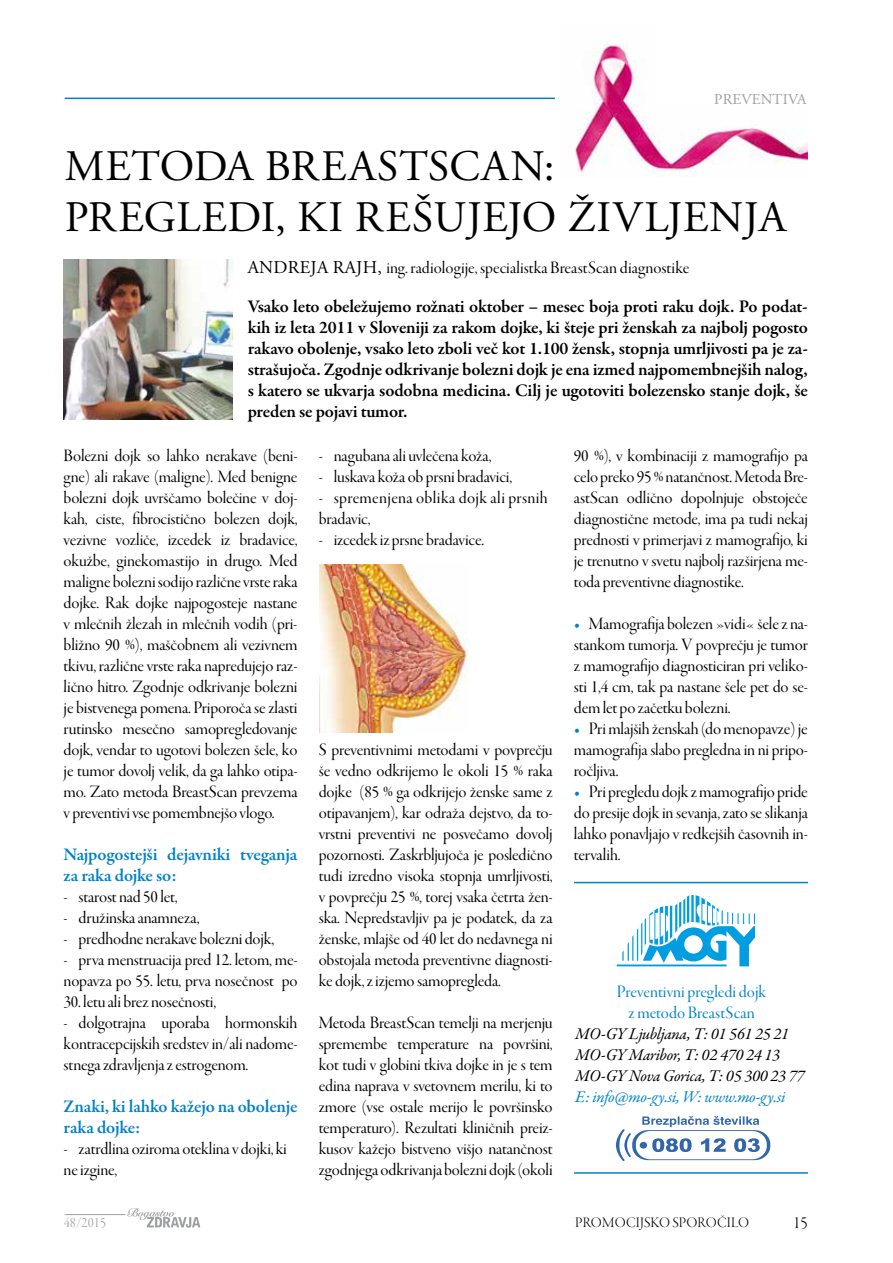
<style>
.page{position:relative;width:893px;height:1263px;background:#fff}
.page>*{position:absolute;margin:0;border:0;box-sizing:border-box;transform-origin:0 0}
.t1{font:43.5px/51px "Adobe Garamond Pro";letter-spacing:.015em;color:#000}
.t2{font:18px/21px "Garamond Premr Pro Disp";letter-spacing:-.01em;color:#000;text-align:justify}
.t3{font:600 18px/21px "Garamond Premr Pro";letter-spacing:-.01em;color:#000;text-align:justify}
.t4{font:600 18px/21px "Garamond Premr Pro";letter-spacing:-.01em;color:#0081c7}
.t5{font:18px/21px "Garamond Premr Pro Disp";letter-spacing:.02em;color:#000}
.t6{font:18px/21px "Garamond Premr Pro Disp";color:#0081c7;text-align:center}
.t7{font:18px "Garamond Premr Pro Lt Disp";color:#000}
.t8{font:italic 16.5px/21px "Garamond Premr Pro";letter-spacing:-.02em;color:#000}
.t9{font:italic 16.5px "Garamond Premr Pro";letter-spacing:-.025em;color:#0081c7}
.t10{font:15px "Garamond Premr Pro Lt Disp";letter-spacing:.005em;color:#000}
.t11{font:15px "Adobe Garamond Pro";letter-spacing:.015em;color:#9c9e9f}
.t12{font:15px "Garamond Premr Pro Lt Disp";color:#9c9e9f}
.s1{font-family:"Adobe Garamond Pro"}
.s2{color:#0081c7}
</style>
<div class="page">
<svg style="left:127px;top:1208px;width:73px;height:20px"></svg>
<hr style="left:65px;top:1214px;width:60px;height:1px;background:#9c9e9f">
<img style="left:574px;top:42px;width:234px;height:135px">
<hr style="left:65px;top:98px;width:490px;height:1px;background:#0081c7">
<img style="left:320px;top:565px;width:147px;height:167px">
<img style="left:63px;top:260px;width:169px;height:160px">
<svg style="left:617px;top:895px;width:138px;height:71px"></svg>
<hr style="left:574px;top:882px;width:234px;height:1px;background:#0081c7">
<hr style="left:574px;top:1172px;width:234px;height:2px;background:#0081c7">
<svg style="left:616px;top:1116px;width:154px;height:45px"></svg>
<p class="t11" style="left:714px;top:90px;width:94px">PREVENTIVA</p>
<h1 class="t1" style="left:65px;top:143px;width:723px">METODA BREASTSCAN:<br>PREGLEDI, KI REŠUJEJO ŽIVLJENJA</h1>
<p class="t2" style="left:248px;top:257px;width:443px"><span class="s1">ANDREJA RAJH,</span> ing. radiologije, specialistka BreastScan diagnostike</p>
<p class="t3" style="left:248px;top:296px;width:562px">Vsako leto obeležujemo rožnati oktober – mesec boja proti raku dojk. Po podat&shy;kih iz leta 2011 v Sloveniji za rakom dojke, ki šteje pri ženskah za najbolj pogosto rakavo obolenje, vsako leto zboli več kot 1.100 žensk, stopnja umrljivosti pa je za&shy;strašujoča. Zgodnje odkrivanje bolezni dojk je ena izmed najpomembnejših nalog, s katero se ukvarja sodobna medicina. Cilj je ugotoviti bolezensko stanje dojk, še preden se pojavi tumor.</p>
<p class="t2" style="left:64px;top:445px;width:235px">Bolezni dojk so lahko nerakave (beni&shy;gne) ali rakave (maligne). Med benigne bolezni dojk uvrščamo bolečine v doj&shy;kah, ciste, fibrocistično bolezen dojk, vezivne vozliče, izcedek iz bradavice, okužbe, ginekomastijo in drugo. Med maligne bolezni sodijo različne vrste raka dojke. Rak dojke najpogosteje nastane v mlečnih žlezah in mlečnih vodih (pri&shy;bližno 90 %), maščobnem ali vezivnem tkivu, različne vrste raka napredujejo raz&shy;lično hitro. Zgodnje odkrivanje bolezni je bistvenega pomena. Priporoča se zlasti rutinsko mesečno samopregledovanje dojk, vendar to ugotovi bolezen šele, ko je tumor dovolj velik, da ga lahko otipa&shy;mo. Zato metoda BreastScan prevzema v preventivi vse pomembnejšo vlogo.</p>
<p class="t4" style="left:64px;top:844px;width:235px">Najpogostejši dejavniki tveganja za raka dojke so:</p>
<p class="t2" style="left:64px;top:886px;width:115px">- starost nad 50 let,</p>
<p class="t2" style="left:64px;top:907px;width:137px">- družinska anamneza,</p>
<p class="t2" style="left:64px;top:928px;width:212px">- predhodne nerakave bolezni dojk,</p>
<p class="t2" style="left:64px;top:949px;width:235px">- prva menstruacija pred 12. letom, me&shy;nopavza po 55. letu, prva nosečnost po</p>
<p class="t2" style="left:64px;top:991px;width:154px">30. letu ali brez nosečnosti,</p>
<p class="t2" style="left:64px;top:1012px;width:235px">- dolgotrajna uporaba hormonskih kontracepcijskih sredstev in/ali nadome&shy;stnega zdravljenja z estrogenom.</p>
<p class="t4" style="left:64px;top:1096px;width:235px">Znaki, ki lahko kažejo na obolenje raka dojke:</p>
<p class="t2" style="left:64px;top:1138px;width:225px">- zatrdlina oziroma oteklina v dojki, ki ne izgine,</p>
<p class="t2" style="left:319px;top:445px;width:174px">- nagubana ali uvlečena koža,</p>
<p class="t2" style="left:319px;top:466px;width:195px">- luskava koža ob prsni bradavici,</p>
<p class="t5" style="left:319px;top:487px;width:231px">- spremenjena oblika dojk ali prsnih bradavic,</p>
<p class="t2" style="left:319px;top:529px;width:167px">- izcedek iz prsne bradavice.</p>
<p class="t2" style="left:319px;top:739px;width:235px">S preventivnimi metodami v povprečju še vedno odkrijemo le okoli 15 % raka dojke (85 % ga odkrijejo ženske same z otipavanjem), kar odraža dejstvo, da to&shy;vrstni preventivi ne posvečamo dovolj pozornosti. Zaskrbljujoča je posledično tudi izredno visoka stopnja umrljivosti, v povprečju 25 %, torej vsaka četrta žen&shy;ska. Nepredstavljiv pa je podatek, da za ženske, mlajše od 40 let do nedavnega ni obstojala metoda preventivne diagnosti&shy;ke dojk, z izjemo samopregleda.</p>
<p class="t2" style="left:319px;top:1012px;width:235px">Metoda BreastScan temelji na merjenju spremembe temperature na površini, kot tudi v globini tkiva dojke in je s tem edina naprava v svetovnem merilu, ki to zmore (vse ostale merijo le površinsko temperaturo). Rezultati kliničnih preiz&shy;kusov kažejo bistveno višjo natančnost zgodnjega odkrivanja bolezni dojk (okoli</p>
<p class="t2" style="left:574px;top:445px;width:236px">90 %), v kombinaciji z mamografijo pa celo preko 95 % natančnost. Metoda Bre&shy;astScan odlično dopolnjuje obstoječe diagnostične metode, ima pa tudi nekaj prednosti v primerjavi z mamografijo, ki je trenutno v svetu najbolj razširjena me&shy;toda preventivne diagnostike.</p>
<p class="t2" style="left:574px;top:613px;width:236px"><span class="s2">•</span> Mamografija bolezen »vidi« šele z na&shy;stankom tumorja. V povprečju je tumor z mamografijo diagnosticiran pri veliko&shy;sti 1,4 cm, tak pa nastane šele pet do se&shy;dem let po začetku bolezni.</p>
<p class="t2" style="left:574px;top:718px;width:236px"><span class="s2">•</span> Pri mlajših ženskah (do menopavze) je mamografija slabo pregledna in ni pripo&shy;ročljiva.</p>
<p class="t2" style="left:574px;top:781px;width:236px"><span class="s2">•</span> Pri pregledu dojk z mamografijo pride do presije dojk in sevanja, zato se slikanja lahko ponavljajo v redkejših časovnih in&shy;tervalih.</p>
<p class="t6" style="left:617px;top:981px;width:151px">Preventivni pregledi dojk z metodo BreastScan</p>
<p class="t8" style="left:575px;top:1024px;width:231px">MO-GY Ljubljana, T: 01 561 25 21<br>MO-GY Maribor, T: 02 470 24 13<br>MO-GY Nova Gorica, T: 05 300 23 77</p>
<p class="t9" style="left:575px;top:1086px;width:212px">E: info@mo-gy.si, W: www.mo-gy.si</p>
<p class="t10" style="left:575px;top:1214px;width:175px">PROMOCIJSKO SPOROČILO</p>
<p class="t12" style="left:64px;top:1214px;width:44px">48/2015</p>
<p class="t7" style="left:793px;top:1213px;width:16px">15</p>
</div>
